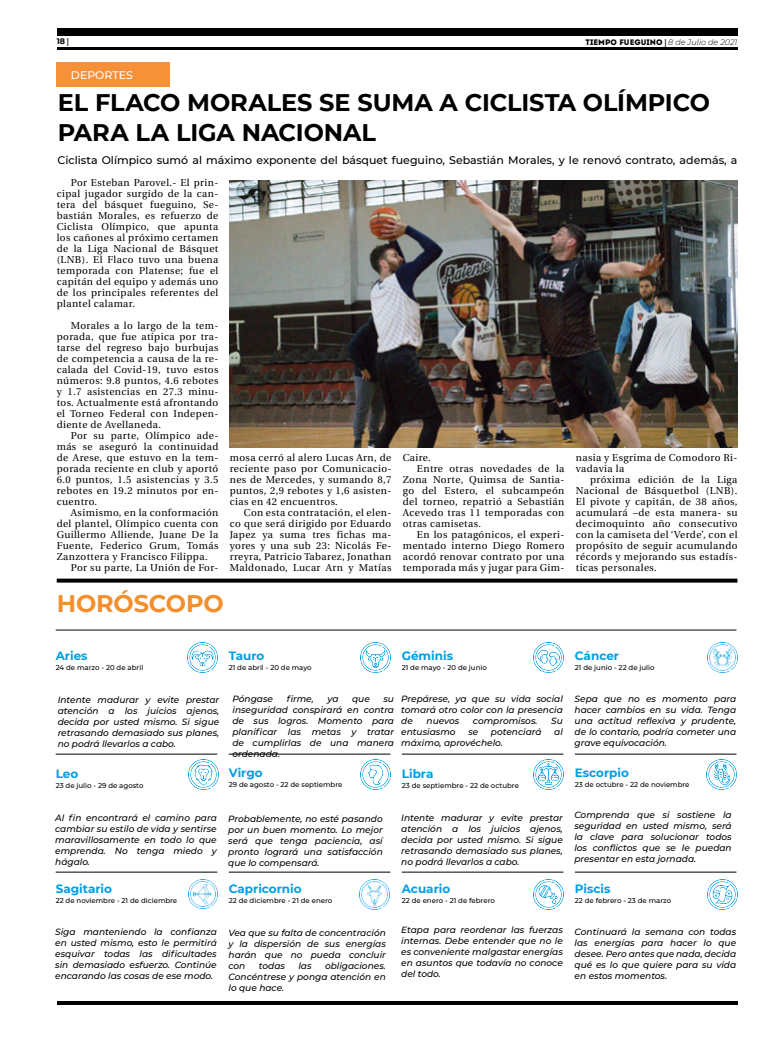
<style>
.page{position:relative;width:780px;height:1049px;background:#fff}
.page>*{position:absolute;margin:0;border:0;box-sizing:border-box;transform-origin:0 0}
.t1{font:700 24px/30px "Montserrat";letter-spacing:-.005em;color:#000}
.t2{font:700 24px "Montserrat";color:#f28f2e}
.t3{font:700 12px "Montserrat";color:#009ee3}
.t4{font:500 11px "Montserrat";color:#000}
.t5{font:500 11px "Montserrat";color:#fff}
.t6{font:10px/11px "Utopia";letter-spacing:.04em;color:#000;text-align:justify}
.t7{font:italic 500 9px/11px "Montserrat";color:#000;text-align:justify}
.t8{font:8px "Intro";color:#000}
.t9{font:700 8px "Montserrat";color:#000}
.t10{font:500 7px "Montserrat";color:#000}
.s1{font-family:"Utopia"}
.s2{font-family:"Utopia";font-weight:700}
.s3{font-family:"Montserrat";font-weight:300;font-style:italic}
</style>
<div class="page">
<hr style="left:57px;top:48px;width:680px;height:2px;background:#000">
<div style="left:57px;top:28px;width:680px;height:7px;background:#000"></div>
<hr style="left:57px;top:1001px;width:680px;height:4px;background:#000">
<hr style="left:56px;top:630px;width:680px;height:1px;background:#000">
<img style="left:187px;top:643px;width:30px;height:30px">
<img style="left:188px;top:760px;width:30px;height:30px">
<img style="left:189px;top:880px;width:28px;height:28px">
<img style="left:360px;top:643px;width:30px;height:30px">
<img style="left:360px;top:760px;width:30px;height:30px">
<img style="left:359px;top:880px;width:30px;height:29px">
<img style="left:533px;top:643px;width:30px;height:30px">
<img style="left:533px;top:760px;width:30px;height:30px">
<img style="left:533px;top:880px;width:30px;height:30px">
<img style="left:707px;top:643px;width:30px;height:29px">
<img style="left:706px;top:760px;width:30px;height:30px">
<img style="left:707px;top:880px;width:30px;height:30px">
<hr style="left:56px;top:754px;width:161px;height:1px;background:#000">
<hr style="left:56px;top:872px;width:161px;height:1px;background:#000">
<hr style="left:229px;top:754px;width:161px;height:1px;background:#000">
<hr style="left:229px;top:872px;width:161px;height:1px;background:#000">
<hr style="left:402px;top:754px;width:161px;height:1px;background:#000">
<hr style="left:402px;top:872px;width:161px;height:1px;background:#000">
<hr style="left:575px;top:754px;width:161px;height:1px;background:#000">
<hr style="left:575px;top:872px;width:161px;height:1px;background:#000">
<svg style="left:57px;top:579px;width:680px;height:4px;background:#181818"></svg>
<div style="left:57px;top:62px;width:113px;height:25px;background:#f79139"></div>
<img style="left:230px;top:180px;width:507px;height:268px">
<p class="t9" style="left:57px;top:35px;width:14px">18 <span class="s1">|</span></p>
<p class="t8" style="left:585px;top:37px;width:153px">TIEMPO FUEGUINO <span class="s2">|</span> <span class="s3">8 de Julio de 2021</span></p>
<p class="t5" style="left:71px;top:67px;width:64px">DEPORTES</p>
<h1 class="t1" style="left:58px;top:86px;width:653px">EL FLACO MORALES SE SUMA A CICLISTA OLÍMPICO<br>PARA LA LIGA NACIONAL</h1>
<p class="t4" style="left:58px;top:152px;width:681px">Ciclista Olímpico sumó al máximo exponente del básquet fueguino, Sebastián Morales, y le renovó contrato, además, a</p>
<p class="t6" style="left:57px;top:177px;width:163px;text-indent:14px">Por Esteban Parovel.- El prin&shy;cipal jugador surgido de la can&shy;tera del básquet fueguino, Se&shy;bastián Morales, es refuerzo de Ciclista Olímpico, que apunta los cañones al próximo certamen de la Liga Nacional de Básquet (LNB). El Flaco tuvo una buena temporada con Platense; fue el capitán del equipo y además uno de los principales referentes del plantel calamar.</p>
<p class="t6" style="left:57px;top:320px;width:163px;text-indent:14px">Morales a lo largo de la tem&shy;porada, que fue atípica por tra&shy;tarse del regreso bajo burbujas de competencia a causa de la re&shy;calada del Covid-19, tuvo estos números: 9.8 puntos, 4.6 rebotes y 1.7 asistencias en 27.3 minu&shy;tos. Actualmente está afrontando el Torneo Federal con Indepen&shy;diente de Avellaneda.</p>
<p class="t6" style="left:57px;top:430px;width:163px;text-indent:14px">Por su parte, Olímpico ade&shy;más se aseguró la continuidad de Arese, que estuvo en la tem&shy;porada reciente en club y aportó 6.0 puntos, 1.5 asistencias y 3.5 rebotes en 19.2 minutos por en&shy;cuentro.</p>
<p class="t6" style="left:57px;top:507px;width:163px;text-indent:14px">Asimismo, en la conformación del plantel, Olímpico cuenta con Guillermo Alliende, Juane De la Fuente, Federico Grum, Tomás Zanzottera y Francisco Filippa.</p>
<p class="t6" style="left:71px;top:562px;width:149px">Por su parte, La Unión de For-</p>
<p class="t6" style="left:230px;top:452px;width:163px">mosa cerró al alero Lucas Arn, de reciente paso por Comunicacio&shy;nes de Mercedes, y sumando 8,7 puntos, 2,9 rebotes y 1,6 asisten&shy;cias en 42 encuentros.</p>
<p class="t6" style="left:230px;top:507px;width:163px;text-indent:14px">Con esta contratación, el elen&shy;co que será dirigido por Eduardo Japez ya suma tres fichas ma&shy;yores y una sub 23: Nicolás Fe&shy;rreyra, Patricio Tabarez, Jonathan Maldonado, Lucar Arn y Matías</p>
<p class="t6" style="left:575px;top:452px;width:163px">nasia y Esgrima de Comodoro Ri&shy;vadavia la</p>
<p class="t6" style="left:575px;top:474px;width:163px;text-indent:14px">próxima edición de la Liga Nacional de Básquetbol (LNB).<br>El pivote y capitán, de 38 años, acumulará –de esta manera- su decimoquinto año consecutivo con la camiseta del ‘Verde’, con el propósito de seguir acumulando récords y mejorando sus estadís&shy;ticas personales.</p>
<p class="t6" style="left:403px;top:452px;width:30px">Caire.</p>
<p class="t6" style="left:417px;top:463px;width:149px">Entre otras novedades de la</p>
<p class="t6" style="left:403px;top:474px;width:163px">Zona Norte, Quimsa de Santia-</p>
<p class="t6" style="left:403px;top:485px;width:163px">go del Estero, el subcampeón</p>
<p class="t6" style="left:403px;top:496px;width:163px">del torneo, repatrió a Sebastián</p>
<p class="t6" style="left:403px;top:507px;width:163px">Acevedo tras 11 temporadas con</p>
<p class="t6" style="left:403px;top:518px;width:80px">otras camisetas.</p>
<p class="t6" style="left:417px;top:529px;width:149px">En los patagónicos, el experi-</p>
<p class="t6" style="left:403px;top:540px;width:163px">mentado interno Diego Romero</p>
<p class="t6" style="left:403px;top:551px;width:163px">acordó renovar contrato por una</p>
<p class="t6" style="left:403px;top:562px;width:163px">temporada más y jugar para Gim-</p>
<h1 class="t2" style="left:57px;top:586px;width:20px">horóscopo</h1>
<p class="t3" style="left:56px;top:647px;width:33px">Aries</p>
<p class="t10" style="left:56px;top:662px;width:89px">24 de marzo - 20 de abril</p>
<p class="t3" style="left:229px;top:647px;width:37px">Tauro</p>
<p class="t10" style="left:229px;top:662px;width:84px">21 de abril - 20 de mayo</p>
<p class="t3" style="left:402px;top:647px;width:53px">Géminis</p>
<p class="t10" style="left:402px;top:662px;width:87px">21 de mayo - 20 de junio</p>
<p class="t3" style="left:575px;top:647px;width:46px">Cáncer</p>
<p class="t10" style="left:575px;top:662px;width:81px">21 de junio - 22 de julio</p>
<p class="t7" style="left:58px;top:694px;width:163px">Intente madurar y evite prestar atención a los juicios ajenos, decida por usted mismo. Si sigue retrasando demasiado sus planes, no podrá llevarlos a cabo.</p>
<p class="t7" style="left:401px;top:692px;width:163px">Prepárese, ya que su vida social tomará otro color con la presencia de</p>
<p class="t7" style="left:232px;top:693px;width:42px">Póngase</p>
<p class="t7" style="left:287px;top:693px;width:29px">firme,</p>
<p class="t7" style="left:327px;top:693px;width:13px">ya</p>
<p class="t7" style="left:352px;top:693px;width:19px">que</p>
<p class="t7" style="left:232px;top:693px;width:163px;text-indent:151px">su inseguridad conspirará en contra de sus logros. Momento para planificar las metas y tratar de cumplirlas de una manera ordenada.</p>
<p class="t7" style="left:426px;top:714px;width:34px">nuevos</p>
<p class="t7" style="left:473px;top:714px;width:66px">compromisos.</p>
<p class="t7" style="left:551px;top:714px;width:13px">Su</p>
<p class="t7" style="left:401px;top:725px;width:56px">entusiasmo</p>
<p class="t7" style="left:468px;top:725px;width:12px">se</p>
<p class="t7" style="left:491px;top:725px;width:52px">potenciará</p>
<p class="t7" style="left:554px;top:725px;width:10px">al</p>
<p class="t7" style="left:401px;top:736px;width:103px">máximo, aprovéchelo.</p>
<p class="t7" style="left:574px;top:693px;width:163px">Sepa que no es momento para hacer cambios en su vida. Tenga una actitud reflexiva y prudente, de lo contario, podría cometer una grave equivocación.</p>
<p class="t3" style="left:56px;top:765px;width:24px">Leo</p>
<p class="t10" style="left:56px;top:781px;width:89px">23 de julio - 29 de agosto</p>
<p class="t3" style="left:229px;top:764px;width:35px">Virgo</p>
<p class="t10" style="left:229px;top:780px;width:115px">29 de agosto - 22 de septiembre</p>
<p class="t3" style="left:402px;top:765px;width:33px">Libra</p>
<p class="t10" style="left:402px;top:781px;width:119px">23 de septiembre - 22 de octubre</p>
<p class="t3" style="left:575px;top:764px;width:56px">Escorpio</p>
<p class="t10" style="left:575px;top:780px;width:116px">23 de octubre - 22 de noviembre</p>
<p class="t7" style="left:55px;top:812px;width:163px">Al fin encontrará el camino para cambiar su estilo de vida y sentirse maravillosamente en todo lo que emprenda. No tenga miedo y hágalo.</p>
<p class="t7" style="left:228px;top:812px;width:156px">Probablemente, no esté pasando por un buen momento. Lo mejor será que tenga paciencia, así pronto logrará una satisfacción que lo compensará.</p>
<p class="t7" style="left:401px;top:812px;width:163px">Intente madurar y evite prestar atención a los juicios ajenos, decida por usted mismo. Si sigue retrasando demasiado sus planes, no podrá llevarlos a cabo.</p>
<p class="t7" style="left:574px;top:809px;width:159px">Comprenda que si sostiene la seguridad en usted mismo, será la clave para solucionar todos los conflictos que se le puedan presentar en esta jornada.</p>
<p class="t3" style="left:56px;top:880px;width:58px">Sagitario</p>
<p class="t10" style="left:56px;top:895px;width:123px">22 de noviembre - 21 de diciembre</p>
<p class="t3" style="left:229px;top:880px;width:74px">Capricornio</p>
<p class="t10" style="left:229px;top:895px;width:105px">22 de diciembre - 21 de enero</p>
<p class="t3" style="left:402px;top:880px;width:50px">Acuario</p>
<p class="t10" style="left:402px;top:895px;width:95px">22 de enero - 21 de febrero</p>
<p class="t3" style="left:575px;top:880px;width:37px">Piscis</p>
<p class="t10" style="left:575px;top:895px;width:98px">22 de febrero - 23 de marzo</p>
<p class="t7" style="left:55px;top:926px;width:163px">Siga manteniendo la confianza en usted mismo, esto le permitirá esquivar todas las dificultades sin demasiado esfuerzo. Continúe encarando las cosas de ese modo.</p>
<p class="t7" style="left:228px;top:927px;width:159px">Vea que su falta de concentración y la dispersión de sus energías harán que no pueda concluir con</p>
<p class="t7" style="left:228px;top:960px;width:159px;text-indent:96px">obligaciones.<br>Concéntrese y ponga atención en lo que hace.</p>
<p class="t7" style="left:259px;top:960px;width:28px">todas</p>
<p class="t7" style="left:298px;top:960px;width:15px">las</p>
<p class="t7" style="left:401px;top:924px;width:163px">Etapa para reordenar las fuerzas internas. Debe entender que no le es conveniente malgastar energías en asuntos que todavía no conoce del todo.</p>
<p class="t7" style="left:574px;top:926px;width:163px">Continuará la semana con todas las energías para hacer lo que desee. Pero antes que nada, decida qué es lo que quiere para su vida en estos momentos.</p>
</div>
